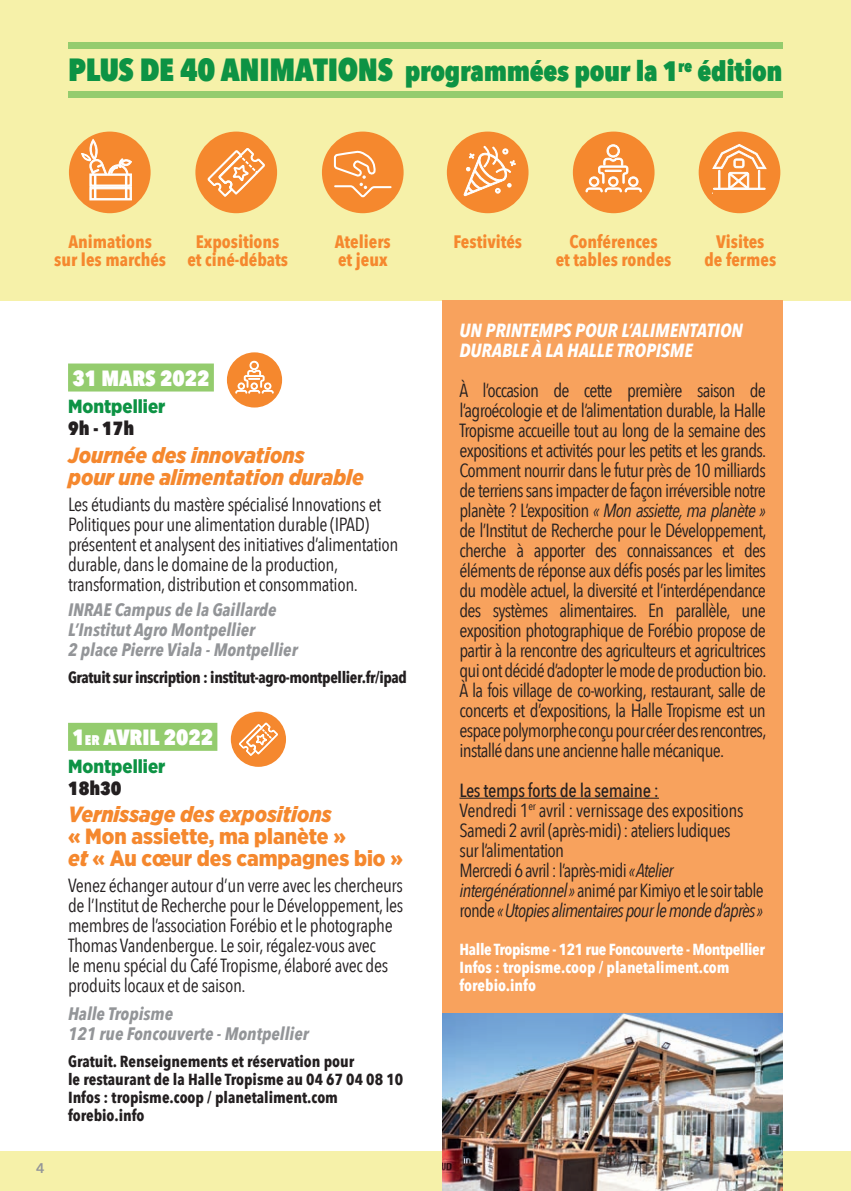
<style>
.page{position:relative;width:851px;height:1191px;background:#fff}
.page>*{position:absolute;margin:0;border:0;box-sizing:border-box;transform-origin:0 0}
.t1{font:800 28px "Avenir Next Condensed";letter-spacing:-.01em;color:#0d9344}
.t2{font:italic 900 22px/22px "Gotham Narrow";color:#f5882e}
.t3{font:900 22px/22px "Gotham Narrow";color:#f5882e}
.t4{font:800 22px "Avenir Next Condensed";color:#fff}
.t5{font:19px/20px "Avenir Next Condensed";letter-spacing:-.02em;color:#231f20}
.t6{font:italic 700 19px/20px "Avenir Next Condensed";color:#fff}
.t7{font:900 19px "Gotham Narrow";color:#0d9344}
.t8{font:800 19px "Avenir Next Condensed";color:#231f20}
.t9{font:italic 700 18px/20px "Avenir Next Condensed";color:#939598}
.t10{font:700 18px/18px "Avenir Next Condensed";color:#f5882e;text-align:center}
.t11{font:700 16px/18px "Avenir Next Condensed";color:#231f20}
.t12{font:700 16px/18px "Avenir Next Condensed";letter-spacing:-.005em;color:#fff}
.t13{font:700 16px "Avenir Next Condensed";letter-spacing:-.025em;color:#231f20}
.t14{font:600 14px "Avenir Next";color:#939598}
.s1{font-size:32px}
.s2{font-size:14px}
.s3{font-style:italic}
.s4{font-weight:500}
</style>
<div class="page">
<div style="left:0;top:1151px;width:850px;height:40px;background:#f6f1a9"></div>
<div style="left:0;top:0;width:850px;height:300px;background:#f6f1a9"></div>
<div style="left:68px;top:363px;width:146px;height:28px;background:#94cc6e"></div>
<div style="left:68px;top:723px;width:149px;height:28px;background:#94cc6e"></div>
<div style="left:227px;top:352px;width:55px;height:55px;background:#f5882e;border-radius:50%"></div>
<svg style="left:235px;top:361px;width:38px;height:32px"></svg>
<div style="left:231px;top:711px;width:55px;height:56px;background:#f5882e;border-radius:50%"></div>
<svg style="left:239px;top:722px;width:39px;height:34px"></svg>
<div style="left:442px;top:300px;width:340px;height:807px;background:#f8a25d"></div>
<hr style="left:459px;top:797px;width:199px;height:1px;background:#231f20">
<img style="left:442px;top:1013px;width:340px;height:178px">
<div style="left:69px;top:132px;width:82px;height:81px;background:#f5882e;border-radius:50%"></div>
<svg style="left:81px;top:139px;width:51px;height:61px"></svg>
<div style="left:195px;top:132px;width:82px;height:81px;background:#f5882e;border-radius:50%"></div>
<svg style="left:207px;top:148px;width:58px;height:49px"></svg>
<div style="left:322px;top:132px;width:81px;height:81px;background:#f5882e;border-radius:50%"></div>
<svg style="left:333px;top:150px;width:59px;height:48px"></svg>
<div style="left:447px;top:132px;width:81px;height:81px;background:#f5882e;border-radius:50%"></div>
<svg style="left:463px;top:146px;width:53px;height:50px"></svg>
<div style="left:572px;top:132px;width:82px;height:81px;background:#f5882e;border-radius:50%"></div>
<svg style="left:585px;top:144px;width:56px;height:48px"></svg>
<div style="left:698px;top:132px;width:82px;height:81px;background:#f5882e;border-radius:50%"></div>
<svg style="left:712px;top:144px;width:54px;height:46px"></svg>
<div style="left:68px;top:91px;width:714px;height:7px;background:#94cc6e"></div>
<div style="left:68px;top:43px;width:714px;height:6px;background:#94cc6e"></div>
<h1 class="t1" style="left:68px;top:54px;width:715px"><span class="s1">PLUS DE 40 ANIMATIONS</span> programmées pour la 1<sup>re</sup> édition</h1>
<p class="t10" style="left:54px;top:233px;width:113px">Animations<br>sur les marchés</p>
<p class="t10" style="left:187px;top:233px;width:102px">Expositions et ciné-débats</p>
<p class="t10" style="left:335px;top:233px;width:57px;text-align:left">Ateliers et jeux</p>
<p class="t10" style="left:555px;top:233px;width:117px">Conférences<br>et tables rondes</p>
<p class="t10" style="left:704px;top:233px;width:73px">Visites<br>de fermes</p>
<p class="t10" style="left:453px;top:233px;width:70px">Festivités</p>
<p class="t14" style="left:36px;top:1155px;width:10px">4</p>
<p class="t4" style="left:72px;top:364px;width:138px">31 MARS 2022</p>
<p class="t7" style="left:68px;top:394px;width:99px">Montpellier</p>
<p class="t8" style="left:68px;top:417px;width:68px">9h - 17h</p>
<p class="t2" style="left:68px;top:444px;width:297px">Journée des innovations<br>pour une alimentation durable</p>
<p class="t5" style="left:68px;top:493px;width:332px">Les étudiants du mastère spécialisé Innovations et Politiques pour une alimentation durable (IPAD) présentent et analysent des initiatives d’alimentation durable, dans le domaine de la production, transformation, distribution et consommation.</p>
<p class="t9" style="left:68px;top:600px;width:231px">INRAE Campus de la Gaillarde<br>L’Institut Agro Montpellier<br>2 place Pierre Viala - Montpellier</p>
<p class="t13" style="left:68px;top:667px;width:340px">Gratuit sur inscription : institut-agro-montpellier.fr/ipad</p>
<p class="t4" style="left:72px;top:723px;width:142px">1<span class="s2">ER</span> AVRIL 2022</p>
<p class="t7" style="left:68px;top:753px;width:99px">Montpellier</p>
<p class="t8" style="left:68px;top:776px;width:55px">18h30</p>
<p class="t2" style="left:68px;top:803px;width:265px">Vernissage des expositions</p>
<p class="t3" style="left:68px;top:825px;width:336px">« Mon assiette, ma planète »<br><span class="s3">et</span> « Au cœur des campagnes bio »</p>
<p class="t5" style="left:68px;top:874px;width:337px">Venez échanger autour d’un verre avec les chercheurs de l’Institut de Recherche pour le Développement, les membres de l’association Forébio et le photographe Thomas Vandenbergue. Le soir, régalez-vous avec<br>le menu spécial du Café Tropisme, élaboré avec des produits locaux et de saison.</p>
<p class="t9" style="left:68px;top:1004px;width:242px">Halle Tropisme<br>121 rue Foncouverte - Montpellier</p>
<p class="t11" style="left:68px;top:1052px;width:336px">Gratuit. Renseignements et réservation pour<br>le restaurant de la Halle Tropisme au 04 67 04 08 10<br>Infos : tropisme.coop / planetaliment.com forebio.info</p>
<p class="t6" style="left:459px;top:320px;width:285px">UN PRINTEMPS POUR L’ALIMENTATION<br>DURABLE À LA HALLE TROPISME</p>
<p class="t5" style="left:459px;top:379px;width:308px;text-align:justify">À l’occasion de cette première saison de l’agroécologie et de l’alimentation durable, la Halle Tropisme accueille tout au long de la semaine des expositions et activités pour les petits et les grands.<br>Comment nourrir dans le futur près de 10 milliards de terriens sans impacter de façon irréversible notre planète ? L’exposition <span class="s3">« Mon assiette, ma planète » </span>de l’Institut de Recherche pour le Développement, cherche à apporter des connaissances et des éléments de réponse aux défis posés par les limites du modèle actuel, la diversité et l’interdépendance des systèmes alimentaires. En parallèle, une exposition photographique de Forébio propose de partir à la rencontre des agriculteurs et agricultrices qui ont décidé d’adopter le mode de production bio.<br>À la fois village de co-working, restaurant, salle de concerts et d’expositions, la Halle Tropisme est un espace polymorphe conçu pour créer des rencontres, installé dans une ancienne halle mécanique.</p>
<p class="t5" style="left:459px;top:779px;width:305px"><span class="s4">Les temps forts de la semaine :<br></span>Vendredi 1<sup>er</sup> avril : vernissage des expositions Samedi 2 avril (après-midi) : ateliers ludiques<br>sur l’alimentation<br>Mercredi 6 avril : l’après-midi <span class="s3">« Atelier intergénérationnel »</span> animé par Kimiyo et le soir table ronde <span class="s3">« Utopies alimentaires pour le monde d’après »</span></p>
<p class="t12" style="left:459px;top:940px;width:307px">Halle Tropisme - 121 rue Foncouverte - Montpellier<br>Infos : tropisme.coop / planetaliment.com forebio.info</p>
</div>
